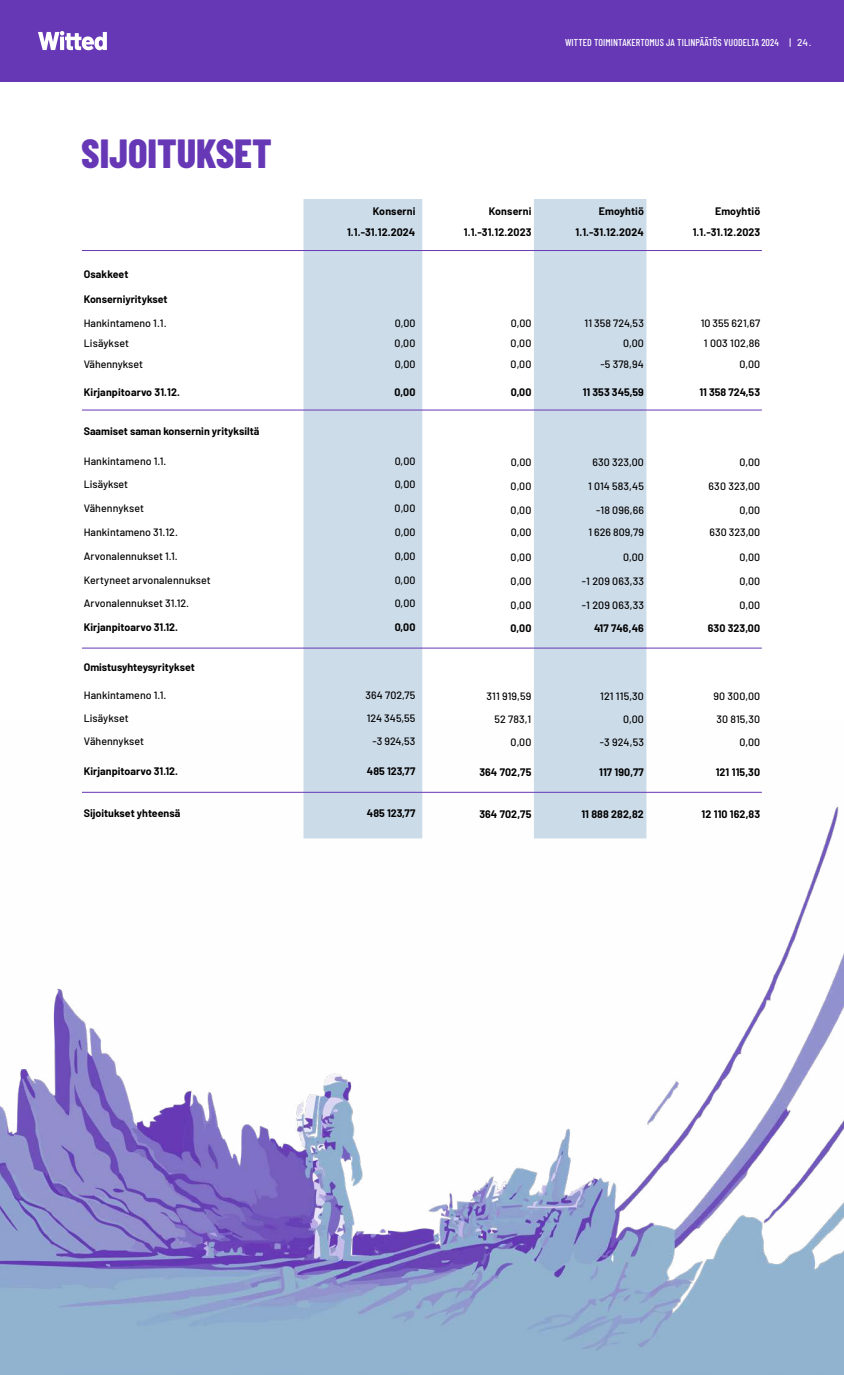
<style>
.page{position:relative;width:844px;height:1375px;background:#fff}
.page>*{position:absolute;margin:0;border:0;box-sizing:border-box;transform-origin:0 0}
.t1{font:800 40.62px "Barlow Condensed";color:#6638b6}
.t2{font:500 10.62px "Barlow";letter-spacing:.005em;color:#000}
.t3{font:700 10.62px/20.6px "Barlow";letter-spacing:.005em;color:#000;text-align:right}
.t4{font:500 10px "Barlow Condensed";letter-spacing:.01em;color:#fff}
.s1{font-family:"Barlow"}
</style>
<div class="page">
<div style="left:0;top:0;width:844px;height:81px;background:#6638b6"></div>
<svg style="left:38px;top:31px;width:69px;height:19px"></svg>
<div style="left:303px;top:199px;width:119px;height:521px;background:#cddce9"></div>
<div style="left:534px;top:199px;width:112px;height:521px;background:#cddce9"></div>
<hr style="left:82px;top:250px;width:680px;height:1px;background:#6638b6">
<hr style="left:82px;top:648px;width:680px;height:1px;background:#6638b6">
<hr style="left:82px;top:410px;width:680px;height:1px;background:#6638b6">
<img style="left:0;top:720px;width:844px;height:655px">
<h1 class="t1" style="left:81px;top:125px;width:192px">SIJOITUKSET</h1>
<p class="t4" style="left:565px;top:35px;width:247px">WITTED TOIMINTAKERTOMUS JA TILINPÄÄTÖS VUODELTA 2024 | <span class="s1">24</span>.</p>
<p class="t3" style="left:347px;top:200px;width:70px">Konserni<br>1.1.-31.12.2024</p>
<p class="t3" style="left:464px;top:200px;width:69px">Konserni<br>1.1.-31.12.2023</p>
<p class="t3" style="left:575px;top:200px;width:70px">Emoyhtiö<br>1.1.-31.12.2024</p>
<p class="t3" style="left:693px;top:200px;width:69px">Emoyhtiö<br>1.1.-31.12.2023</p>
<p class="t3" style="left:84px;top:263px;width:46px">Osakkeet</p>
<p class="t3" style="left:84px;top:288px;width:85px">Konserniyritykset</p>
<p class="t2" style="left:84px;top:315px;width:84px">Hankintameno 1.1.</p>
<p class="t2" style="left:395px;top:315px;width:22px">0,00</p>
<p class="t2" style="left:511px;top:315px;width:22px">0,00</p>
<p class="t2" style="left:584px;top:315px;width:61px">11 358 724,53</p>
<p class="t2" style="left:701px;top:315px;width:61px">10 355 621,67</p>
<p class="t2" style="left:84px;top:335px;width:47px">Lisäykset</p>
<p class="t2" style="left:394px;top:335px;width:22px">0,00</p>
<p class="t2" style="left:510px;top:335px;width:22px">0,00</p>
<p class="t2" style="left:623px;top:335px;width:22px">0,00</p>
<p class="t2" style="left:704px;top:335px;width:58px">1 003 102,86</p>
<p class="t2" style="left:84px;top:356px;width:61px">Vähennykset</p>
<p class="t2" style="left:395px;top:356px;width:22px">0,00</p>
<p class="t2" style="left:510px;top:356px;width:22px">0,00</p>
<p class="t2" style="left:600px;top:356px;width:45px">-5 378,94</p>
<p class="t2" style="left:739px;top:356px;width:22px">0,00</p>
<p class="t3" style="left:84px;top:381px;width:98px">Kirjanpitoarvo 31.12.</p>
<p class="t3" style="left:394px;top:381px;width:23px">0,00</p>
<p class="t3" style="left:511px;top:381px;width:22px">0,00</p>
<p class="t3" style="left:583px;top:381px;width:63px">11 353 345,59</p>
<p class="t3" style="left:699px;top:381px;width:62px">11 358 724,53</p>
<p class="t3" style="left:84px;top:420px;width:177px">Saamiset saman konsernin yrityksiltä</p>
<p class="t2" style="left:84px;top:453px;width:84px">Hankintameno 1.1.</p>
<p class="t2" style="left:395px;top:453px;width:22px">0,00</p>
<p class="t2" style="left:511px;top:454px;width:22px">0,00</p>
<p class="t2" style="left:592px;top:454px;width:53px">630 323,00</p>
<p class="t2" style="left:739px;top:454px;width:22px">0,00</p>
<p class="t2" style="left:84px;top:477px;width:46px">Lisäykset</p>
<p class="t2" style="left:395px;top:477px;width:22px">0,00</p>
<p class="t2" style="left:510px;top:478px;width:22px">0,00</p>
<p class="t2" style="left:588px;top:478px;width:57px">1 014 583,45</p>
<p class="t2" style="left:708px;top:478px;width:53px">630 323,00</p>
<p class="t2" style="left:84px;top:501px;width:62px">Vähennykset</p>
<p class="t2" style="left:394px;top:501px;width:22px">0,00</p>
<p class="t2" style="left:510px;top:502px;width:22px">0,00</p>
<p class="t2" style="left:596px;top:502px;width:49px">-18 096,66</p>
<p class="t2" style="left:739px;top:502px;width:22px">0,00</p>
<p class="t2" style="left:84px;top:524px;width:96px">Hankintameno 31.12.</p>
<p class="t2" style="left:395px;top:524px;width:22px">0,00</p>
<p class="t2" style="left:511px;top:524px;width:22px">0,00</p>
<p class="t2" style="left:588px;top:524px;width:57px">1 626 809,79</p>
<p class="t2" style="left:709px;top:524px;width:52px">630 323,00</p>
<p class="t2" style="left:84px;top:548px;width:95px">Arvonalennukset 1.1.</p>
<p class="t2" style="left:395px;top:548px;width:22px">0,00</p>
<p class="t2" style="left:510px;top:549px;width:22px">0,00</p>
<p class="t2" style="left:623px;top:549px;width:22px">0,00</p>
<p class="t2" style="left:739px;top:549px;width:22px">0,00</p>
<p class="t2" style="left:84px;top:572px;width:128px">Kertyneet arvonalennukset</p>
<p class="t2" style="left:395px;top:572px;width:22px">0,00</p>
<p class="t2" style="left:510px;top:573px;width:22px">0,00</p>
<p class="t2" style="left:582px;top:573px;width:63px">-1 209 063,33</p>
<p class="t2" style="left:739px;top:573px;width:22px">0,00</p>
<p class="t2" style="left:84px;top:596px;width:107px">Arvonalennukset 31.12.</p>
<p class="t2" style="left:395px;top:596px;width:22px">0,00</p>
<p class="t2" style="left:510px;top:597px;width:22px">0,00</p>
<p class="t2" style="left:582px;top:597px;width:63px">-1 209 063,33</p>
<p class="t2" style="left:739px;top:597px;width:22px">0,00</p>
<p class="t3" style="left:84px;top:616px;width:96px">Kirjanpitoarvo 31.12.</p>
<p class="t3" style="left:395px;top:616px;width:22px">0,00</p>
<p class="t3" style="left:510px;top:617px;width:23px">0,00</p>
<p class="t3" style="left:594px;top:617px;width:51px">417 746,46</p>
<p class="t3" style="left:707px;top:617px;width:54px">630 323,00</p>
<p class="t3" style="left:84px;top:656px;width:112px">Omistusyhteysyritykset</p>
<p class="t2" style="left:84px;top:687px;width:84px">Hankintameno 1.1.</p>
<p class="t2" style="left:365px;top:687px;width:51px">364 702,75</p>
<p class="t2" style="left:487px;top:688px;width:46px">311 919,59</p>
<p class="t2" style="left:600px;top:688px;width:45px">121 115,30</p>
<p class="t2" style="left:713px;top:688px;width:48px">90 300,00</p>
<p class="t2" style="left:84px;top:710px;width:46px">Lisäykset</p>
<p class="t2" style="left:367px;top:710px;width:50px">124 345,55</p>
<p class="t2" style="left:494px;top:711px;width:39px">52 783,1</p>
<p class="t2" style="left:623px;top:711px;width:22px">0,00</p>
<p class="t2" style="left:716px;top:711px;width:45px">30 815,30</p>
<p class="t2" style="left:84px;top:733px;width:62px">Vähennykset</p>
<p class="t2" style="left:372px;top:733px;width:45px">-3 924,53</p>
<p class="t2" style="left:510px;top:734px;width:22px">0,00</p>
<p class="t2" style="left:600px;top:734px;width:46px">-3 924,53</p>
<p class="t2" style="left:739px;top:734px;width:22px">0,00</p>
<p class="t3" style="left:84px;top:760px;width:96px">Kirjanpitoarvo 31.12.</p>
<p class="t3" style="left:367px;top:760px;width:50px">485 123,77</p>
<p class="t3" style="left:479px;top:761px;width:54px">364 702,75</p>
<p class="t3" style="left:599px;top:761px;width:46px">117 190,77</p>
<p class="t3" style="left:716px;top:761px;width:46px">121 115,30</p>
<p class="t3" style="left:84px;top:802px;width:98px">Sijoitukset yhteensä</p>
<p class="t3" style="left:367px;top:802px;width:50px">485 123,77</p>
<p class="t3" style="left:479px;top:803px;width:54px">364 702,75</p>
<p class="t3" style="left:581px;top:803px;width:64px">11 888 282,82</p>
<p class="t3" style="left:701px;top:803px;width:60px">12 110 162,83</p>
</div>
